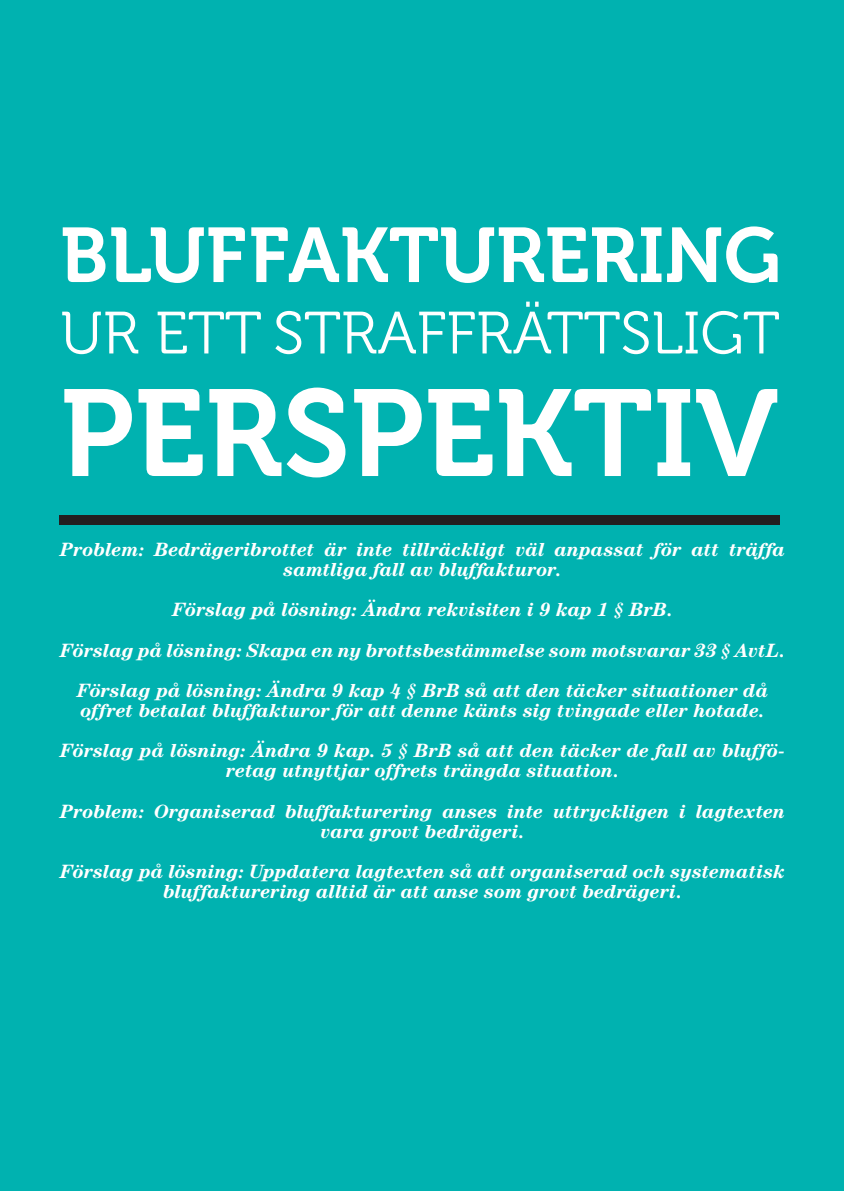
<style>
.page{position:relative;width:844px;height:1191px;background:#fff}
.page>*{position:absolute;margin:0;border:0;box-sizing:border-box;transform-origin:0 0}
.Mellan_rubbe_museo70{font:122.5px "Museo 700";color:#fff}
.Mellan_rubbe_museo70-2{font:77px "Museo 700";color:#fff}
.Mellan_rubbe_museo70-3{font:59.5px "Museo 300";color:#fff}
.Brödtext{font:italic 700 19.25px/20.1px "Century Std";color:#fff;text-align:center}
</style>
<div class="page">
<div style="left:0;top:0;width:843px;height:1191px;background:#00b2b0"></div>
<div style="left:59px;top:515px;width:720px;height:10px;background:#231f20"></div>
<p class="Mellan_rubbe_museo70-2" style="left:60px;top:212px;width:722px">BLUFFAKTURERING</p>
<p class="Mellan_rubbe_museo70-3" style="left:60px;top:301px;width:721px">UR ETT STRAFFRÄTTSLIGT</p>
<p class="Mellan_rubbe_museo70" style="left:60px;top:365px;width:719px">PERSPEKTIV</p>
<p class="Brödtext" style="left:60px;top:539px;width:726px">Problem: Bedrägeribrottet är inte tillräckligt väl anpassat för att träffa samtliga fall av bluffakturor.</p>
<p class="Brödtext" style="left:172px;top:599px;width:502px">Förslag på lösning: Ändra rekvisiten i 9 kap 1 § BrB.</p>
<p class="Brödtext" style="left:60px;top:639px;width:726px">Förslag på lösning: Skapa en ny brottsbestämmelse som motsvarar 33 § AvtL.</p>
<p class="Brödtext" style="left:77px;top:680px;width:692px">Förslag på lösning: Ändra 9 kap 4 § BrB så att den täcker situationer då</p>
<p class="Brödtext" style="left:81px;top:700px;width:685px">offret betalat bluffakturor för att denne känts sig tvingade eller hotade.</p>
<p class="Brödtext" style="left:60px;top:740px;width:726px">Förslag på lösning: Ändra 9 kap. 5 § BrB så att den täcker de fall av bluffö&shy;retag utnyttjar offrets trängda situation.</p>
<p class="Brödtext" style="left:60px;top:800px;width:726px">Problem: Organiserad bluffakturering anses inte uttryckligen i lagtexten vara grovt bedrägeri.</p>
<p class="Brödtext" style="left:60px;top:861px;width:726px">Förslag på lösning: Uppdatera lagtexten så att organiserad och systematisk bluffakturering alltid är att anse som grovt bedrägeri.</p>
</div>
